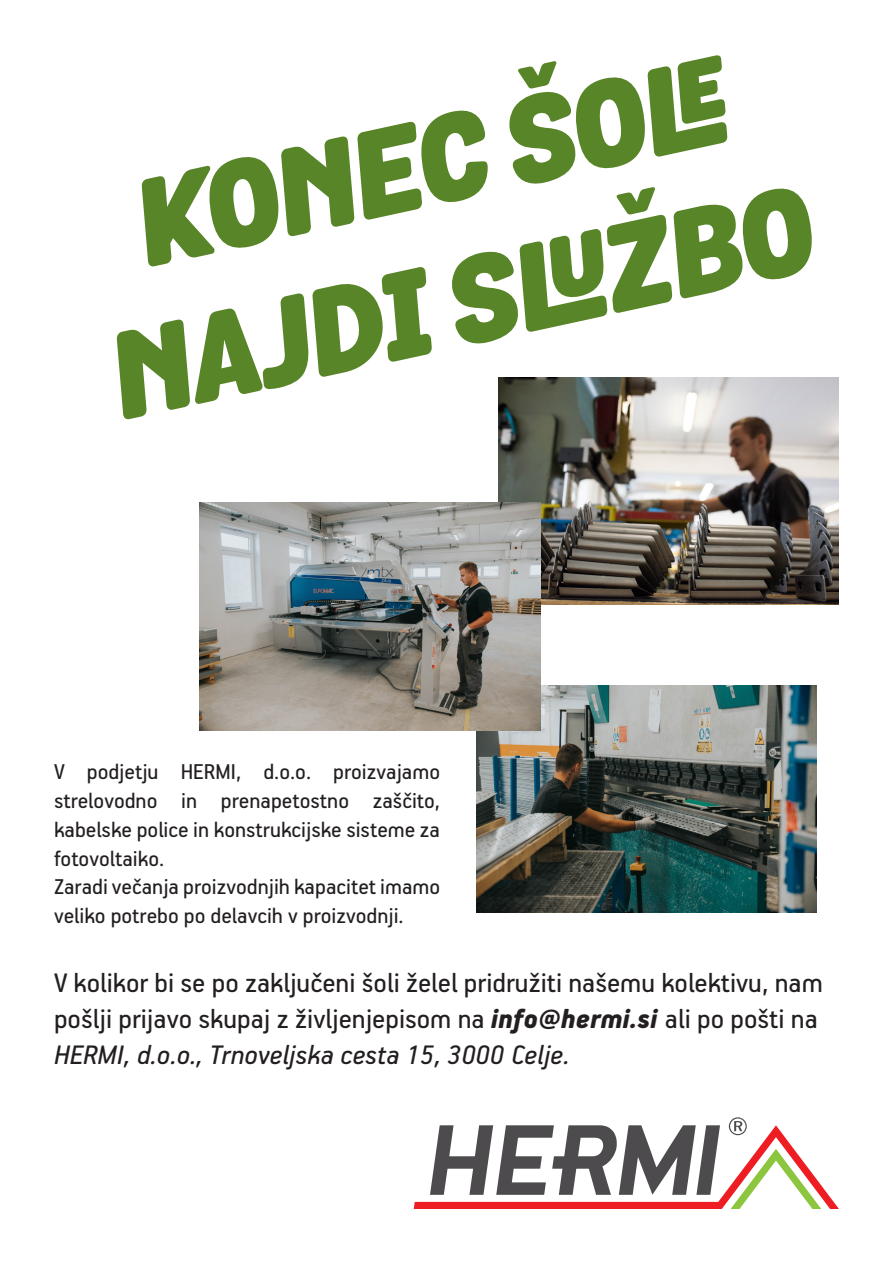
<style>
.page{position:relative;width:893px;height:1263px;background:#fff}
.page>*{position:absolute;margin:0;border:0;box-sizing:border-box;transform-origin:0 0}
.t1{font:italic 900 120px "Grota Rounded";color:#588527}
.t2{font:30px/36px "PF Handbook Pro";color:#231f20}
.t3{font:24px/28.8px "PF Handbook Pro";color:#231f20;text-align:justify}
.s1{font-weight:900;font-style:italic}
.s2{font-style:italic}
</style>
<div class="page">
<img style="left:499px;top:377px;width:340px;height:227px">
<img style="left:477px;top:685px;width:340px;height:227px">
<img style="left:200px;top:503px;width:340px;height:227px">
<svg style="left:414px;top:1117px;width:425px;height:92px"></svg>
<p class="t1" style="left:114px;top:132px;width:586px;rotate:-12deg">KONEC ŠOLE</p>
<p class="t1" style="left:89px;top:284px;width:715px;rotate:-12deg">NAJDI SLU ŽBO</p>
<p class="t3" style="left:54px;top:756px;width:388px">V podjetju HERMI, d.o.o. proizvajamo strelovodno in prenapetostno zaščito, kabelske police in konstrukcijske sisteme za fotovoltaiko.</p>
<p class="t3" style="left:54px;top:872px;width:388px">Zaradi večanja proizvodnjih kapacitet imamo veliko potrebo po delavcih v proizvodnji.</p>
<p class="t2" style="left:54px;top:964px;width:770px">V kolikor bi se po zaključeni šoli želel pridružiti našemu kolektivu, nam pošlji prijavo skupaj z življenjepisom na <span class="s1">info@hermi.si</span> ali po pošti na<br><span class="s2">HERMI, d.o.o., Trnoveljska cesta 15, 3000 Celje.</span></p>
</div>
